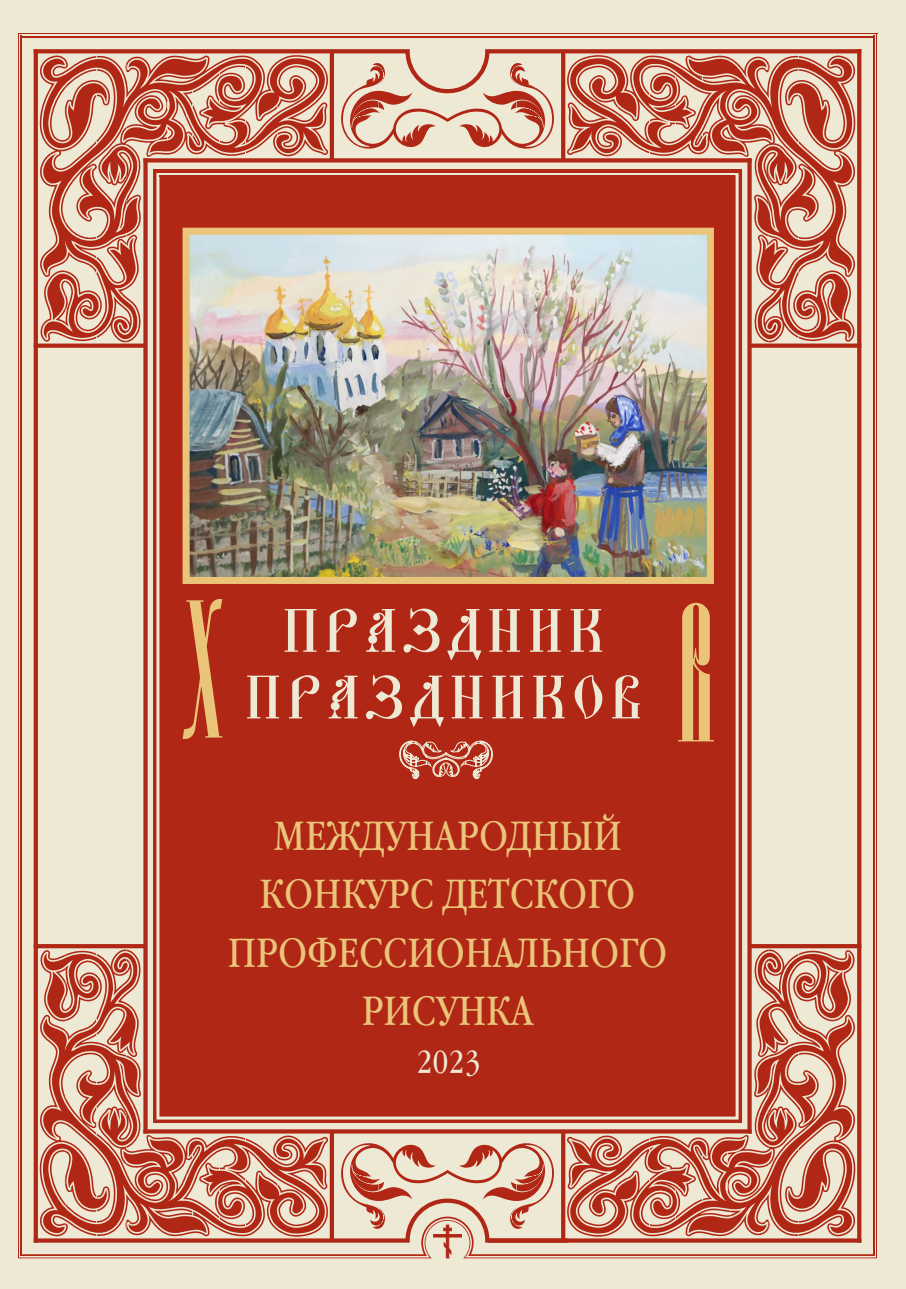
<style>
.page{position:relative;width:906px;height:1289px;background:#fff}
.page>*{position:absolute;margin:0;border:0;box-sizing:border-box;transform-origin:0 0}
.t1{font:55.5px "Hirmos Caps Ucs";letter-spacing:.07em;color:#eee9d4}
.t2{font:40.5px "Garamond Book Narrow C";color:#eac479}
.t3{font:31.5px "Garamond Book Narrow C";color:#eee9d4}
</style>
<div class="page">
<div style="left:0;top:0;width:906px;height:1288px;background:#eee9d4"></div>
<hr style="left:20px;top:36px;width:854px;height:2px;background:#b02715">
<hr style="left:873px;top:36px;width:1px;height:1219px;background:#b02715">
<hr style="left:876px;top:33px;width:1px;height:1225px;background:#b02715">
<hr style="left:18px;top:34px;width:1px;height:1224px;background:#b02715">
<hr style="left:18px;top:33px;width:859px;height:1px;background:#b02715">
<img style="left:19px;top:49px;width:857px;height:1209px">
<p class="t1" style="left:282px;top:591px;width:325px">ПРАЗДНИК</p>
<p class="t1" style="left:244px;top:658px;width:400px">ПРАЗДНИКОВ</p>
<p class="t2" style="left:273px;top:813px;width:350px">МЕЖДУНАРОДНЫЙ</p>
<p class="t2" style="left:260px;top:871px;width:377px">КОНКУРС ДЕТСКОГО</p>
<p class="t2" style="left:228px;top:930px;width:441px">ПРОФЕССИОНАЛЬНОГО</p>
<p class="t2" style="left:362px;top:988px;width:173px">РИСУНКА</p>
<p class="t3" style="left:416px;top:1044px;width:66px">2023</p>
</div>
